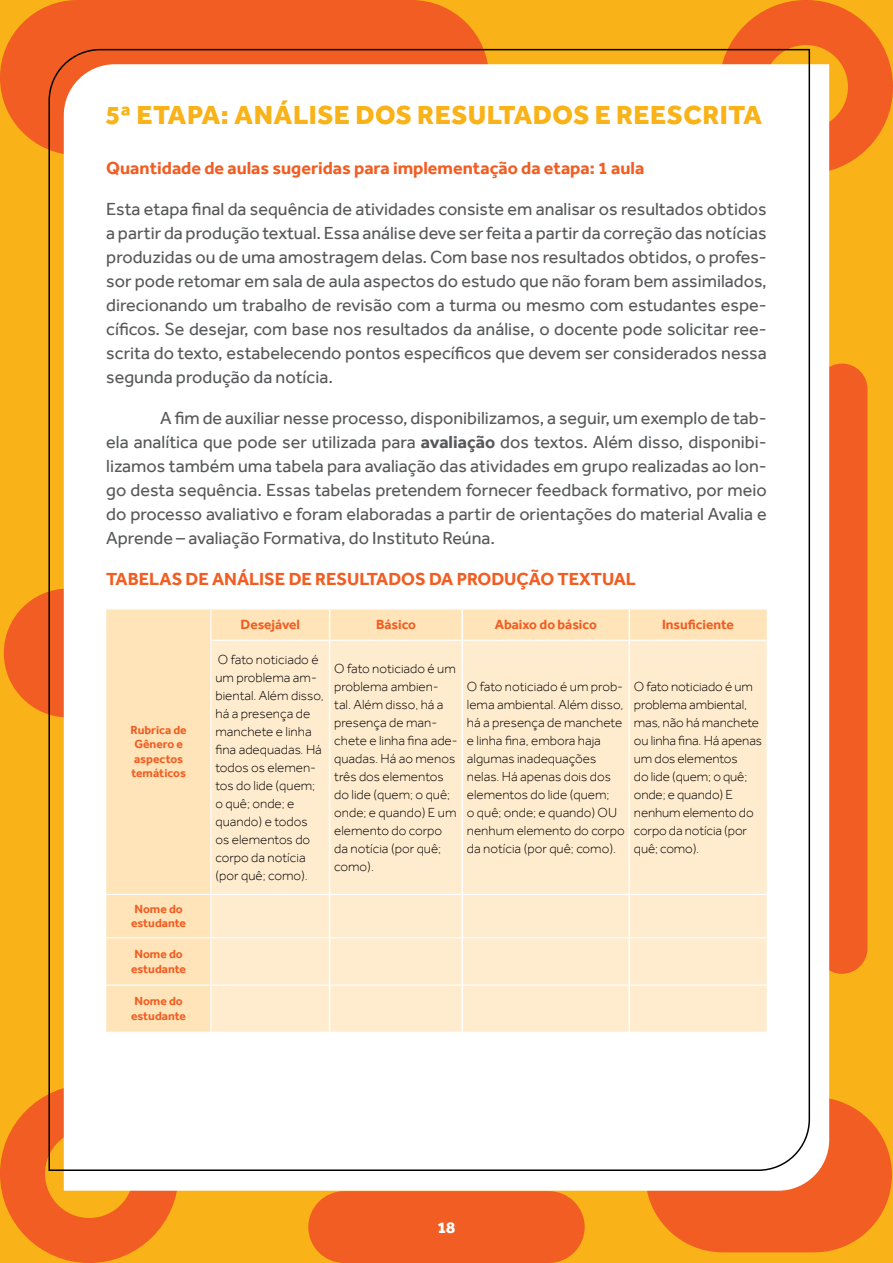
<style>
.page{position:relative;width:893px;height:1263px;background:#f9b218}
.page>*{position:absolute;margin:0;border:0;box-sizing:border-box;transform-origin:0 0}
.t1{font:800 27px "Effra";letter-spacing:.02em;color:#f9b218}
.t2{font:18px/24px "Effra";color:#58595b;text-align:justify}
.t3{font:700 18px "Effra";color:#f15d22}
.t4{font:800 16.5px "Effra";color:#fff}
.t5{font:700 13.8px "Effra";color:#f15d22}
.t6{font:300 13.5px/18px "Effra";color:#000}
.t7{font:700 12.15px/14.5px "Effra";color:#f15d22}
.s1{font-weight:700}
</style>
<div class="page">
<div style="left:0;top:0;width:489px;height:155px;background:#f15d22;border-radius:78px"></div>
<div style="left:645px;top:1097px;width:247px;height:155px;background:#f15d22;border-radius:78px"></div>
<div style="left:816px;top:364px;width:51px;height:610px;background:#f15d22;border-radius:26px"></div>
<div style="left:308px;top:1191px;width:277px;height:72px;background:#f15d22;border-radius:36px"></div>
<div style="left:719px;top:0;width:174px;height:174px;border:45px solid #f15d22;border-radius:50%"></div>
<div style="left:0;top:1084px;width:179px;height:179px;border:45px solid #f15d22;border-radius:50%"></div>
<div style="left:4px;top:588px;width:129px;height:129px;background:#f15d22;border-radius:50%"></div>
<div style="left:64px;top:64px;width:765px;height:1127px;background:#fff"></div>
<div style="left:48px;top:48px;width:763px;height:1124px;background:#fff"></div>
<div style="left:106px;top:609px;width:661px;height:423px;background:#fee4b8"></div>
<div style="left:211px;top:641px;width:556px;height:391px;background:#ffecce"></div>
<hr style="left:106px;top:608px;width:105px;height:1px;background:#fff">
<hr style="left:211px;top:608px;width:119px;height:1px;background:#fff">
<hr style="left:210px;top:609px;width:1px;height:31px;background:#fff">
<hr style="left:330px;top:608px;width:132px;height:1px;background:#fff">
<hr style="left:462px;top:608px;width:167px;height:1px;background:#fff">
<hr style="left:629px;top:608px;width:138px;height:1px;background:#fff">
<hr style="left:210px;top:640px;width:119px;height:1px;background:#fff">
<hr style="left:210px;top:641px;width:1px;height:253px;background:#fff">
<hr style="left:330px;top:640px;width:132px;height:1px;background:#fff">
<hr style="left:463px;top:640px;width:166px;height:1px;background:#fff">
<hr style="left:630px;top:640px;width:137px;height:1px;background:#fff">
<hr style="left:106px;top:894px;width:105px;height:1px;background:#fff">
<hr style="left:211px;top:894px;width:118px;height:1px;background:#fff">
<hr style="left:210px;top:895px;width:1px;height:42px;background:#fff">
<hr style="left:330px;top:894px;width:132px;height:1px;background:#fff">
<hr style="left:463px;top:894px;width:166px;height:1px;background:#fff">
<hr style="left:630px;top:894px;width:137px;height:1px;background:#fff">
<hr style="left:106px;top:937px;width:105px;height:1px;background:#fff">
<hr style="left:211px;top:937px;width:118px;height:1px;background:#fff">
<hr style="left:210px;top:938px;width:1px;height:46px;background:#fff">
<hr style="left:330px;top:937px;width:132px;height:1px;background:#fff">
<hr style="left:463px;top:937px;width:166px;height:1px;background:#fff">
<hr style="left:630px;top:937px;width:137px;height:1px;background:#fff">
<hr style="left:106px;top:984px;width:105px;height:2px;background:#fff">
<hr style="left:211px;top:984px;width:118px;height:2px;background:#fff">
<hr style="left:210px;top:986px;width:1px;height:46px;background:#fff">
<hr style="left:330px;top:984px;width:132px;height:2px;background:#fff">
<hr style="left:463px;top:984px;width:166px;height:2px;background:#fff">
<hr style="left:630px;top:984px;width:137px;height:2px;background:#fff">
<hr style="left:106px;top:1032px;width:105px;height:1px;background:#fff">
<hr style="left:211px;top:1032px;width:119px;height:1px;background:#fff">
<hr style="left:330px;top:1032px;width:132px;height:1px;background:#fff">
<hr style="left:462px;top:1032px;width:167px;height:1px;background:#fff">
<hr style="left:629px;top:1032px;width:138px;height:1px;background:#fff">
<hr style="left:329px;top:609px;width:1px;height:31px;background:#fff">
<hr style="left:462px;top:609px;width:1px;height:31px;background:#fff">
<hr style="left:629px;top:609px;width:1px;height:31px;background:#fff">
<hr style="left:329px;top:640px;width:1px;height:254px;background:#fff">
<hr style="left:462px;top:640px;width:1px;height:254px;background:#fff">
<hr style="left:629px;top:640px;width:1px;height:254px;background:#fff">
<hr style="left:329px;top:894px;width:1px;height:44px;background:#fff">
<hr style="left:462px;top:894px;width:1px;height:44px;background:#fff">
<hr style="left:629px;top:894px;width:1px;height:44px;background:#fff">
<hr style="left:329px;top:938px;width:1px;height:47px;background:#fff">
<hr style="left:462px;top:938px;width:1px;height:47px;background:#fff">
<hr style="left:629px;top:938px;width:1px;height:47px;background:#fff">
<hr style="left:329px;top:985px;width:1px;height:47px;background:#fff">
<hr style="left:462px;top:985px;width:1px;height:47px;background:#fff">
<hr style="left:629px;top:985px;width:1px;height:47px;background:#fff">
<h1 class="t1" style="left:106px;top:99px;width:657px">5ª ETAPA: ANÁLISE DOS RESULTADOS E REESCRITA</h1>
<p class="t3" style="left:106px;top:157px;width:540px">Quantidade de aulas sugeridas para implementação da etapa: 1 aula</p>
<p class="t2" style="left:106px;top:197px;width:662px">Esta etapa final da sequência de atividades consiste em analisar os resultados obtidos a partir da produção textual. Essa análise deve ser feita a partir da correção das notícias produzidas ou de uma amostragem delas. Com base nos resultados obtidos, o profes&shy;sor pode retomar em sala de aula aspectos do estudo que não foram bem assimilados, direcionando um trabalho de revisão com a turma ou mesmo com estudantes espe&shy;cíficos. Se desejar, com base nos resultados da análise, o docente pode solicitar ree&shy;scrita do texto, estabelecendo pontos específicos que devem ser considerados nessa segunda produção da notícia.</p>
<p class="t2" style="left:106px;top:406px;width:662px;text-indent:54px">A fim de auxiliar nesse processo, disponibilizamos, a seguir, um exemplo de tab&shy;ela analítica que pode ser utilizada para <span class="s1">avaliação</span> dos textos. Além disso, disponibi&shy;lizamos também uma tabela para avaliação das atividades em grupo realizadas ao lon&shy;go desta sequência. Essas tabelas pretendem fornecer feedback formativo, por meio do processo avaliativo e foram elaboradas a partir de orientações do material Avalia e Aprende – avaliação Formativa, do Instituto Reúna.</p>
<p class="t3" style="left:106px;top:568px;width:531px">TABELAS DE ANÁLISE DE RESULTADOS DA PRODUÇÃO TEXTUAL</p>
<p class="t7" style="left:130px;top:722px;width:58px">Rubrica de<br>Gênero e aspectos temáticos</p>
<p class="t7" style="left:131px;top:901px;width:56px">Nome do estudante</p>
<p class="t7" style="left:131px;top:947px;width:56px">Nome do estudante</p>
<p class="t7" style="left:131px;top:994px;width:56px">Nome do estudante</p>
<p class="t5" style="left:241px;top:616px;width:61px">Desejável</p>
<p class="t5" style="left:376px;top:616px;width:41px">Básico</p>
<p class="t5" style="left:495px;top:616px;width:103px">Abaixo do básico</p>
<p class="t5" style="left:662px;top:616px;width:73px">Insuficiente</p>
<p class="t6" style="left:215px;top:650px;width:110px">O fato noticiado é um problema am&shy;biental. Além disso, há a presença de manchete e linha fina adequadas. Há todos os elemen&shy;tos do lide (quem; o quê; onde; e quando) e todos os elementos do corpo da notícia (por quê; como).</p>
<p class="t6" style="left:334px;top:659px;width:125px">O fato noticiado é um problema ambien&shy;tal. Além disso, há a presença de man&shy;chete e linha fina ade&shy;quadas. Há ao menos três dos elementos do lide (quem; o quê; onde; e quando) E um elemento do corpo da notícia (por quê; como).</p>
<p class="t6" style="left:467px;top:677px;width:159px">O fato noticiado é um prob&shy;lema ambiental. Além disso, há a presença de manchete e linha fina, embora haja algumas inadequações nelas. Há apenas dois dos elementos do lide (quem;<br>o quê; onde; e quando) OU nenhum elemento do corpo da notícia (por quê; como).</p>
<p class="t6" style="left:634px;top:677px;width:130px">O fato noticiado é um problema ambiental, mas, não há manchete ou linha fina. Há apenas um dos elementos<br>do lide (quem; o quê; onde; e quando) E nenhum elemento do corpo da notícia (por quê; como).</p>
<p class="t4" style="left:438px;top:1217px;width:19px">18</p>
</div>
